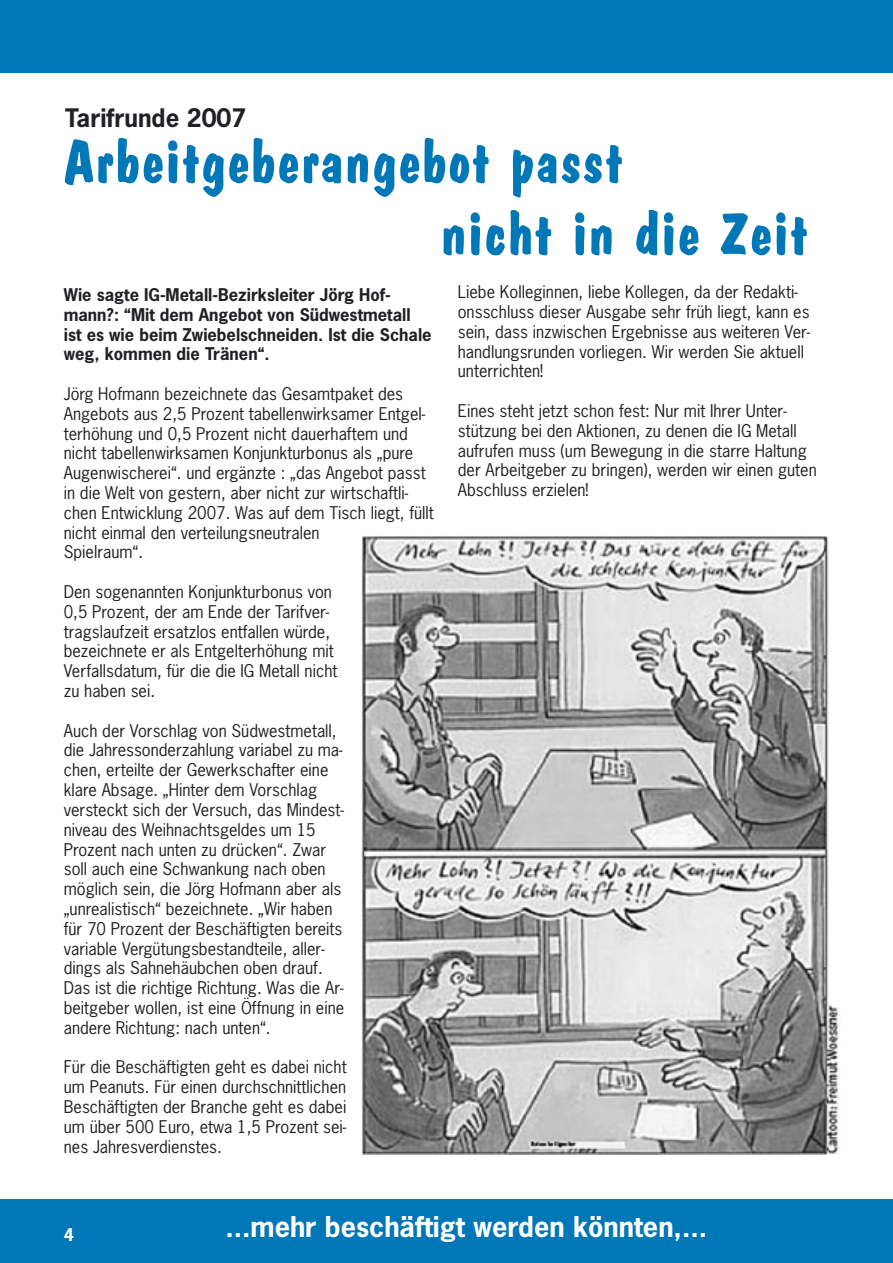
<style>
.page{position:relative;width:893px;height:1263px;background:#fff}
.page>*{position:absolute;margin:0;border:0;box-sizing:border-box;transform-origin:0 0}
.Titel_1{font:700 60px "Dom Casual";color:#0077b7}
.Fließtext{font:700 27px "News Gothic";color:#fff}
.Fließtext-2{font:700 24px "News Gothic";color:#212125}
.Fließtext-3{font:16.5px/19.8px "News Gothic";color:#212125}
.Fließtext-4{font:700 16.5px/19.8px "News Gothic";color:#212125}
.Fließtext-5{font:16.5px "News Gothic";color:#fff}
.s1{font-weight:700}
</style>
<div class="page">
<div style="left:0;top:0;width:893px;height:72px;background:#0077b7"></div>
<div style="left:0;top:1199px;width:893px;height:64px;background:#0077b7"></div>
<img style="left:361px;top:536px;width:479px;height:619px">
<p class="Fließtext-2" style="left:65px;top:102px;width:183px">Tarifrunde 2007</p>
<p class="Titel_1" style="left:62px;top:127px;width:562px">Arbeitgeberangebot passt</p>
<p class="Titel_1" style="left:440px;top:199px;width:369px">nicht in die Zeit</p>
<p class="Fließtext-3" style="left:458px;top:282px;width:354px">Liebe Kolleginnen, liebe Kollegen, da der Redakti&shy;onsschluss dieser Ausgabe sehr früh liegt, kann es sein, dass inzwischen Ergebnisse aus weiteren Ver&shy;handlungsrunden vorliegen. Wir werden Sie aktuell unterrichten!</p>
<p class="Fließtext-3" style="left:458px;top:401px;width:360px">Eines steht jetzt schon fest: Nur mit Ihrer Unter&shy;stützung bei den Aktionen, zu denen die IG Metall aufrufen muss (um Bewegung in die starre Haltung der Arbeitgeber zu bringen), werden wir einen guten Abschluss erzielen!</p>
<p class="Fließtext-4" style="left:64px;top:285px;width:369px">Wie sagte IG-Metall-Bezirksleiter Jörg Hof&shy;mann?: “Mit dem Angebot von Südwestmetall ist es wie beim Zwiebelschneiden. Ist die Schale weg, kommen die Tränen“.</p>
<p class="Fließtext-3" style="left:64px;top:384px;width:372px">Jörg Hofmann bezeichnete das Gesamtpaket des Angebots aus 2,5 Prozent tabellenwirksamer Entgel&shy;terhöhung und 0,5 Prozent nicht dauerhaftem und nicht tabellenwirksamen Konjunkturbonus als „pure Augenwischerei“. und ergänzte : „das Angebot passt in die Welt von gestern, aber nicht zur wirtschaftli&shy;chen Entwicklung 2007. Was auf dem Tisch liegt, füllt nicht einmal den verteilungsneutralen<br>Spielraum“.</p>
<p class="Fließtext-3" style="left:64px;top:582px;width:275px">Den sogenannten Konjunkturbonus von 0,5 Prozent, der am Ende der Tarifver&shy;tragslaufzeit ersatzlos entfallen würde, bezeichnete er als Entgelterhöhung mit Verfallsdatum, für die die IG Metall nicht zu haben sei.</p>
<p class="Fließtext-3" style="left:64px;top:720px;width:282px">Auch der Vorschlag von Südwestmetall, die Jahressonderzahlung variabel zu ma&shy;chen, erteilte der Gewerkschafter eine klare Absage. „Hinter dem Vorschlag versteckt sich der Versuch, das Mindest&shy;niveau des Weihnachtsgeldes um 15<br>Prozent nach unten zu drücken“. Zwar soll auch eine Schwankung nach oben möglich sein, die Jörg Hofmann aber als „unrealistisch“ bezeichnete. „Wir haben für 70 Prozent der Beschäftigten bereits variable Vergütungsbestandteile, aller&shy;dings als Sahnehäubchen oben drauf.<br>Das ist die richtige Richtung. Was die Ar&shy;beitgeber wollen, ist eine Öffnung in eine andere Richtung: nach unten“.</p>
<p class="Fließtext-3" style="left:64px;top:1057px;width:284px;text-align:justify">Für die Beschäftigten geht es dabei nicht um Peanuts. Für einen durchschnittlichen Beschäftigten der Branche geht es dabei um über 500 Euro, etwa 1,5 Prozent sei&shy;nes Jahresverdienstes.</p>
<p class="Fließtext-5" style="left:62px;top:1222px;width:14px">4<span class="s1">4</span></p>
<p class="Fließtext" style="left:225px;top:1208px;width:483px">...mehr beschäftigt werden könnten,...</p>
</div>
